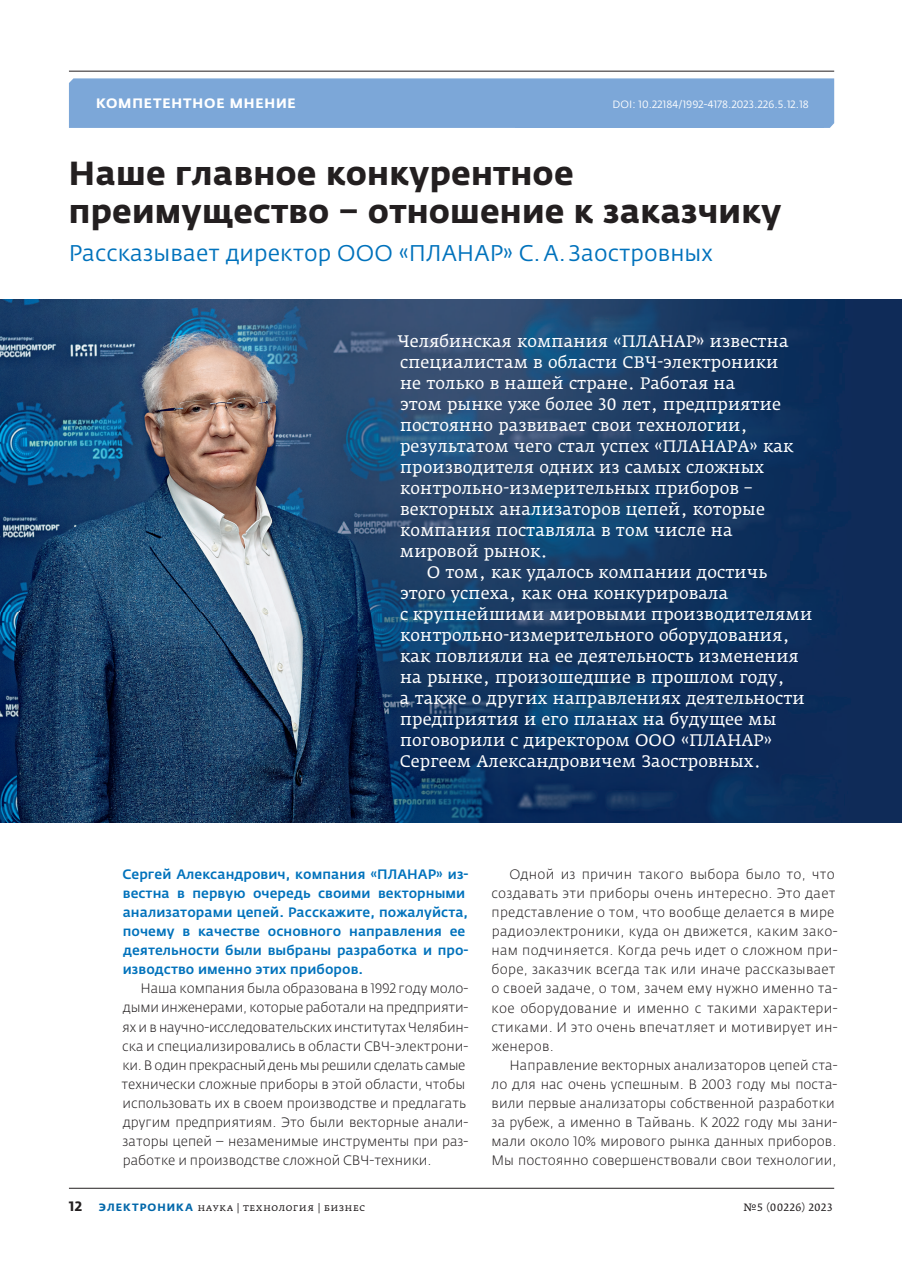
<style>
.page{position:relative;width:923px;height:1276px;background:#fff}
.page>*{position:absolute;margin:0;border:0;box-sizing:border-box;transform-origin:0 0}
.t1{font:700 33px/38.1px "Fedra Sans Pro";letter-spacing:.005em;color:#231f20}
.t2{font:22.5px "Fedra Sans Pro";letter-spacing:.005em;color:#0072bc}
.t3{font:16.5px "Fedra Serif A Pro";letter-spacing:.005em;color:#fff}
.t4{font:300 13.5px/19px "Fedra Sans Pro";letter-spacing:.005em;color:#231f20}
.t5{font:500 13.5px/19px "Fedra Sans Pro";letter-spacing:.005em;color:#0072bc}
.t6{font:700 13.5px "Fedra Sans Alt Pro";letter-spacing:.06em;color:#fff}
.t7{font:10.5px "Fedra Serif A Pro";letter-spacing:.035em;color:#231f20}
.t8{font:10.5px "Fedra Sans Pro";letter-spacing:.015em;color:#fff}
.t9{font:300 10.5px "Fedra Sans Pro";letter-spacing:.015em;color:#fff}
.s1{font-family:"Fedra Sans Pro";font-weight:700;font-size:13.5px}
.s2{font-family:"Fedra Sans Alt Pro";font-weight:700;color:#0067aa}
</style>
<div class="page">
<div style="left:69px;top:78px;width:765px;height:50px;background:#7ca7d8"></div>
<hr style="left:69px;top:71px;width:765px;height:1px;background:#231f20">
<hr style="left:69px;top:1188px;width:765px;height:1px;background:#231f20">
<div style="left:515px;top:81px;width:309px;height:47px;background:#7ca7d8"></div>
<img style="left:0;top:299px;width:901px;height:523px">
<p class="t6" style="left:96px;top:95px;width:201px">КОМПЕТЕНТНОЕ МНЕНИЕ</p>
<p class="t9" style="left:708px;top:98px;width:100px">www.electronics.ru</p>
<p class="t8" style="left:612px;top:98px;width:198px">DOI: 10.22184/1992-4178.2023.226.5.12.18</p>
<h1 class="t1" style="left:69px;top:154px;width:714px">Наше главное конкурентное преимущество – отношение к заказчику</h1>
<h2 class="t2" style="left:69px;top:239px;width:645px">Рассказывает директор ООО «ПЛАНАР» С. А. Заостровных</h2>
<p class="t3" style="left:398px;top:330px;width:392px">Челябинская компания «ПЛАНАР» известна</p>
<p class="t3" style="left:400px;top:351px;width:380px">специалистам в области СВЧ-электроники</p>
<p class="t3" style="left:400px;top:372px;width:337px">не только в нашей стране. Работая на</p>
<p class="t3" style="left:400px;top:393px;width:382px">этом рынке уже более 30 лет, предприятие</p>
<p class="t3" style="left:400px;top:414px;width:349px">постоянно развивает свои технологии,</p>
<p class="t3" style="left:400px;top:435px;width:395px">результатом чего стал успех «ПЛАНАРА» как</p>
<p class="t3" style="left:400px;top:456px;width:366px">производителя одних из самых сложных</p>
<p class="t3" style="left:400px;top:477px;width:354px">контрольно- измерительных приборов –</p>
<p class="t3" style="left:400px;top:498px;width:366px">векторных анализаторов цепей, которые</p>
<p class="t3" style="left:400px;top:519px;width:334px">компания поставляла в том числе на</p>
<p class="t3" style="left:400px;top:540px;width:149px">мировой рынок.</p>
<p class="t3" style="left:427px;top:561px;width:342px">О том, как удалось компании достичь</p>
<p class="t3" style="left:400px;top:582px;width:329px">этого успеха, как она конкурировала</p>
<p class="t3" style="left:400px;top:603px;width:414px">с крупнейшими мировыми производителями</p>
<p class="t3" style="left:400px;top:624px;width:391px">контрольно- измерительного оборудования,</p>
<p class="t3" style="left:400px;top:645px;width:400px">как повлияли на ее деятельность изменения</p>
<p class="t3" style="left:400px;top:666px;width:386px">на рынке, произошедшие в прошлом году,</p>
<p class="t3" style="left:400px;top:687px;width:406px">а также о других направлениях деятельности</p>
<p class="t3" style="left:400px;top:708px;width:378px">предприятия и его планах на будущее мы</p>
<p class="t3" style="left:400px;top:729px;width:374px">поговорили с директором ООО «ПЛАНАР»</p>
<p class="t3" style="left:400px;top:750px;width:363px">Сергеем Александровичем Заостровных.</p>
<p class="t5" style="left:122px;top:865px;width:348px">Сергей Александрович, компания «ПЛАНАР» из&shy;вестна в первую очередь своими векторными анализаторами цепей. Расскажите, пожалуйста, почему в качестве основного направления ее деятельности были выбраны разработка и про&shy;изводство именно этих приборов.</p>
<p class="t4" style="left:121px;top:979px;width:348px;text-indent:19px">Наша компания была образована в 1992 году моло&shy;дыми инженерами, которые работали на предприяти&shy;ях и в научно- исследовательских институтах Челябин&shy;ска и специализировались в области СВЧ-электрони&shy;ки. В один прекрасный день мы решили сделать самые технически сложные приборы в этой области, чтобы использовать их в своем производстве и предлагать другим предприятиям. Это были векторные анали&shy;заторы цепей – незаменимые инструменты при раз&shy;работке и производстве сложной СВЧ-техники.</p>
<p class="t4" style="left:491px;top:865px;width:348px;text-indent:18px">Одной из причин такого выбора было то, что создавать эти приборы очень интересно. Это дает представление о том, что вообще делается в мире радиоэлектроники, куда он движется, каким зако&shy;нам подчиняется. Когда речь идет о сложном при&shy;боре, заказчик всегда так или иначе рассказывает о своей задаче, о том, зачем ему нужно именно та&shy;кое оборудование и именно с такими характери&shy;стиками. И это очень впечатляет и мотивирует ин&shy;женеров.</p>
<p class="t4" style="left:491px;top:1055px;width:347px;text-indent:18px">Направление векторных анализаторов цепей ста&shy;ло для нас очень успешным. В 2003 году мы поста&shy;вили первые анализаторы собственной разработки за рубеж, а именно в Тайвань. К 2022 году мы зани&shy;мали около 10% мирового рынка данных приборов.<br>Мы постоянно совершенствовали свои технологии,</p>
<p class="t7" style="left:69px;top:1200px;width:298px"><span class="s1">12</span> <span class="s2">ЭЛЕКТРОНИКА</span> наука | технология | бизнес</p>
<p class="t7" style="left:743px;top:1200px;width:90px">№5 (00226) 2023</p>
</div>
